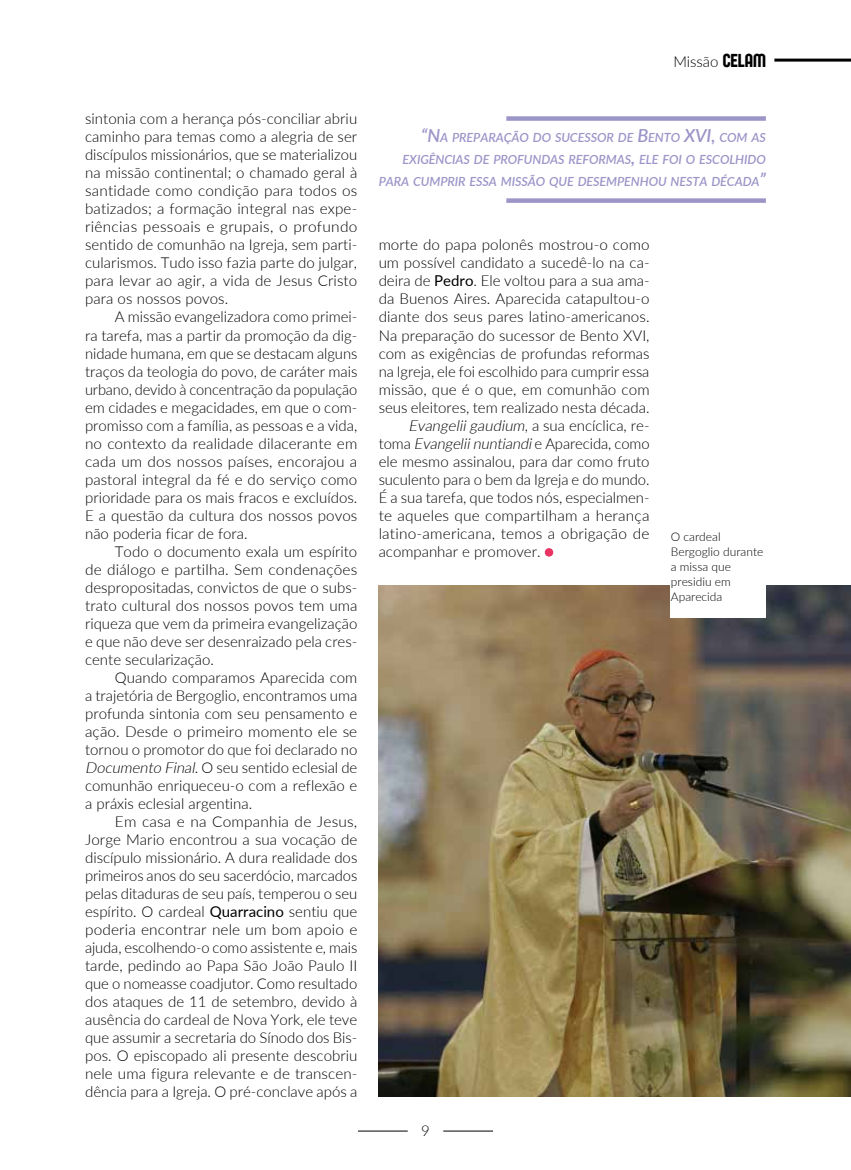
<style>
.page{position:relative;width:851px;height:1170px;background:#fff}
.page>*{position:absolute;margin:0;border:0;box-sizing:border-box;transform-origin:0 0}
.t1{font:300 15px/18px "Lato";color:#000;text-align:justify}
.t2{font:italic 600 12.6px/21.8px "Lato";letter-spacing:-.005em;color:#9b95c8;text-align:right}
.t3{font:300 12px/15px "Lato";color:#000}
.s1{font-style:italic}
.s2{font-weight:400}
.s3{font-family:"Sugo Pro Display Trial";font-weight:400;font-size:19.5px}
.s4{font-size:18px}
</style>
<div class="page">
<img style="left:378px;top:585px;width:472px;height:511px">
<svg style="left:544px;top:548px;width:9px;height:9px"></svg>
<div style="left:670px;top:466px;width:95px;height:151px;background:#fff"></div>
<hr style="left:774px;top:59px;width:76px;height:3px;background:#000">
<hr style="left:443px;top:1130px;width:50px;height:1px;background:#000">
<hr style="left:358px;top:1130px;width:49px;height:1px;background:#000">
<div style="left:506px;top:116px;width:259px;height:5px;background:#9b95c8"></div>
<div style="left:506px;top:198px;width:259px;height:5px;background:#9b95c8"></div>
<p class="t1" style="left:85px;top:109px;width:274px">sintonia com a herança pós-conciliar abriu caminho para temas como a alegria de ser discípulos missionários, que se materializou na missão continental; o chamado geral à santidade como condição para todos os batizados; a formação integral nas expe&shy;riências pessoais e grupais, o profundo sentido de comunhão na Igreja, sem parti&shy;cularismos. Tudo isso fazia parte do julgar, para levar ao agir, a vida de Jesus Cristo para os nossos povos.</p>
<p class="t1" style="left:85px;top:307px;width:274px;text-indent:30px">A missão evangelizadora como primei&shy;ra tarefa, mas a partir da promoção da dig&shy;nidade humana, em que se destacam alguns traços da teologia do povo, de caráter mais urbano, devido à concentração da população em cidades e megacidades, em que o com&shy;promisso com a família, as pessoas e a vida, no contexto da realidade dilacerante em cada um dos nossos países, encorajou a pastoral integral da fé e do serviço como prioridade para os mais fracos e excluídos.<br>E a questão da cultura dos nossos povos não poderia ficar de fora.</p>
<p class="t1" style="left:85px;top:541px;width:274px;text-indent:30px">Todo o documento exala um espírito de diálogo e partilha. Sem condenações despropositadas, convictos de que o subs&shy;trato cultural dos nossos povos tem uma riqueza que vem da primeira evangelização e que não deve ser desenraizado pela cres&shy;cente secularização.</p>
<p class="t1" style="left:85px;top:667px;width:274px;text-indent:30px">Quando comparamos Aparecida com a trajetória de Bergoglio, encontramos uma profunda sintonia com seu pensamento e ação. Desde o primeiro momento ele se tornou o promotor do que foi declarado no <span class="s1">Documento Final</span>. O seu sentido eclesial de comunhão enriqueceu-o com a reflexão e a práxis eclesial argentina.</p>
<p class="t1" style="left:85px;top:811px;width:274px;text-indent:30px">Em casa e na Companhia de Jesus, Jorge Mario encontrou a sua vocação de discípulo missionário. A dura realidade dos primeiros anos do seu sacerdócio, marcados pelas ditaduras de seu país, temperou o seu espírito. O cardeal <span class="s2">Quarracino</span> sentiu que poderia encontrar nele um bom apoio e ajuda, escolhendo-o como assistente e, mais tarde, pedindo ao Papa São João Paulo II que o nomeasse coadjutor. Como resultado dos ataques de 11 de setembro, devido à ausência do cardeal de Nova York, ele teve que assumir a secretaria do Sínodo dos Bis&shy;pos. O episcopado ali presente descobriu nele uma figura relevante e de transcen&shy;dência para a Igreja. O pré-conclave após a</p>
<p class="t1" style="left:673px;top:52px;width:94px">Missão <span class="s3">CELAM</span></p>
<p class="t2" style="left:378px;top:126px;width:388px"><span class="s4">“N</span>A PREPARAÇÃO DO SUCESSOR DE <span class="s4">B</span>ENTO <span class="s4">XVI,</span> COM AS<br>EXIGÊNCIAS DE PROFUNDAS REFORMAS<span class="s4">,</span> ELE FOI O ESCOLHIDO<br>PARA CUMPRIR ESSA MISSÃO QUE DESEMPENHOU NESTA DÉCADA<span class="s4">”</span></p>
<p class="t1" style="left:378px;top:235px;width:272px">morte do papa polonês mostrou-o como</p>
<p class="t1" style="left:378px;top:253px;width:272px">um possível candidato a sucedê-lo na ca-</p>
<p class="t1" style="left:378px;top:271px;width:272px">deira de <span class="s2">Pedro</span>. Ele voltou para a sua ama-</p>
<p class="t1" style="left:378px;top:289px;width:272px">da Buenos Aires. Aparecida catapultou-o</p>
<p class="t1" style="left:378px;top:307px;width:272px">diante dos seus pares latino-americanos.</p>
<p class="t1" style="left:378px;top:325px;width:272px">Na preparação do sucessor de Bento XVI,</p>
<p class="t1" style="left:378px;top:343px;width:272px">com as exigências de profundas reformas</p>
<p class="t1" style="left:378px;top:361px;width:272px">na Igreja, ele foi escolhido para cumprir essa</p>
<p class="t1" style="left:378px;top:379px;width:272px">missão, que é o que, em comunhão com</p>
<p class="t1" style="left:378px;top:397px;width:272px">seus eleitores, tem realizado nesta década.</p>
<p class="t1" style="left:408px;top:415px;width:242px"><span class="s1">Evangeliigaudium</span>, a s u a e n c íc l i ca , re -</p>
<p class="t1" style="left:378px;top:433px;width:272px">to m a <span class="s1">Evangeliinuntiandi</span>e Apa re c i d a , co m o</p>
<p class="t1" style="left:378px;top:451px;width:272px">ele mesmo assinalou, para dar como fruto</p>
<p class="t1" style="left:378px;top:469px;width:272px">suculento para o bem da Igreja e do mundo.</p>
<p class="t1" style="left:378px;top:487px;width:272px">É a sua tarefa, que todos nós, especialmen-</p>
<p class="t1" style="left:378px;top:505px;width:272px">te aqueles que compartilham a herança</p>
<p class="t1" style="left:378px;top:523px;width:272px">latino-americana, temos a obrigação de</p>
<p class="t1" style="left:378px;top:541px;width:163px">acompanhar e promover.</p>
<p class="t3" style="left:670px;top:528px;width:94px">O cardeal<br>Bergoglio durante a missa que presidiu em<br>Aparecida</p>
<p class="t1" style="left:421px;top:1120px;width:10px">9</p>
</div>
